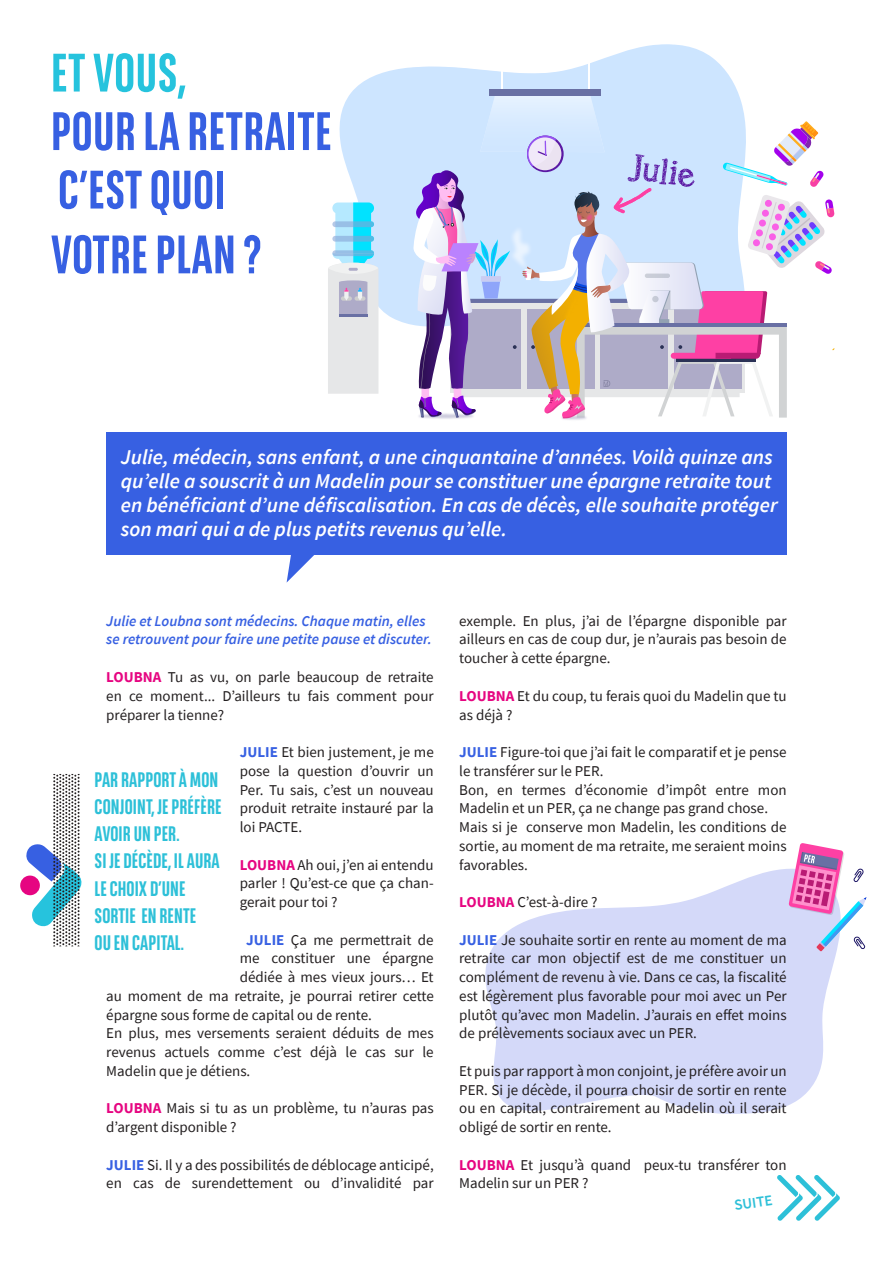
<style>
.page{position:relative;width:893px;height:1263px;background:#fff}
.page>*{position:absolute;margin:0;border:0;box-sizing:border-box;transform-origin:0 0}
.t1{font:700 54px/58.5px "BNPP Sans Condensed";letter-spacing:.01em;color:#3760e2}
.t2{font:700 54px "BNPP Sans Condensed";letter-spacing:.01em;color:#26c3dd}
.t3{font:italic 600 21px/24px "Source Sans Pro";color:#fff}
.t4{font:700 21px/27px "BNPP Sans Condensed";letter-spacing:.005em;color:#2dc0d8}
.t5{font:15px/18.8px "Source Sans Pro";color:#231f20;text-align:justify}
.t6{font:italic 600 15px/18.8px "Source Sans Pro";color:#3760e2}
.t7{font:600 15px "Source Sans Pro";color:#2fc0d8}
.s1{font-weight:700;color:#e60581}
.s2{font-weight:700;color:#3760e2}
</style>
<div class="page">
<svg style="left:777px;top:1175px;width:63px;height:46px"></svg>
<svg style="left:343px;top:44px;width:395px;height:318px;fill:#cde5ff"></svg>
<hr style="left:501px;top:29px;width:2px;height:64px;background:#fff">
<hr style="left:588px;top:29px;width:1px;height:64px;background:#fff">
<div style="left:490px;top:89px;width:111px;height:7px;background:#6970a4"></div>
<svg style="left:328px;top:202px;width:50px;height:192px"></svg>
<svg style="left:332px;top:221px;width:42px;height:6px"></svg>
<svg style="left:332px;top:236px;width:42px;height:6px"></svg>
<svg style="left:332px;top:250px;width:42px;height:6px"></svg>
<img style="left:562px;top:418px;width:24px;height:2px">
<svg style="left:413px;top:92px;width:422px;height:326px"></svg>
<div style="left:106px;top:432px;width:681px;height:122px;background:#3760e2"></div>
<svg style="left:287px;top:554px;width:32px;height:28px"></svg>
<svg style="left:485px;top:869px;width:352px;height:245px;fill:#d4d9f9"></svg>
<svg style="left:789px;top:843px;width:77px;height:108px"></svg>
<svg style="left:20px;top:774px;width:62px;height:172px"></svg>
<h1 class="t2" style="left:51px;top:41px;width:136px">ET VOUS,</h1>
<h1 class="t1" style="left:51px;top:102px;width:282px">POUR LA RETRAITE<br>C’EST QUOI</h1>
<h1 class="t1" style="left:51px;top:225px;width:212px">VOTRE PLAN ?</h1>
<p class="t3" style="left:121px;top:445px;width:658px">Julie, médecin, sans enfant, a une cinquantaine d’années. Voilà quinze ans qu’elle a souscrit à un Madelin pour se constituer une épargne retraite tout en bénéficiant d’une défiscalisation. En cas de décès, elle souhaite protéger son mari qui a de plus petits revenus qu’elle.</p>
<p class="t6" style="left:106px;top:611px;width:327px">Julie et Loubna sont médecins. Chaque matin, elles se retrouvent pour faire une petite pause et discuter.</p>
<p class="t5" style="left:106px;top:667px;width:329px"><span class="s1">LOUBNA</span> Tu as vu, on parle beaucoup de retraite en ce moment... D’ailleurs tu fais comment pour préparer la tienne?</p>
<p class="t5" style="left:240px;top:742px;width:195px"><span class="s2">JULIE</span> Et bien justement, je me pose la question d’ouvrir un Per. Tu sais, c’est un nouveau produit retraite instauré par la loi PACTE.</p>
<p class="t5" style="left:240px;top:855px;width:195px"><span class="s1">LOUBNA</span> Ah oui, j’en ai entendu parler ! Qu’est-ce que ça chan&shy;gerait pour toi ?</p>
<p class="t5" style="left:246px;top:930px;width:189px"><span class="s2">JULIE</span> Ça me permettrait de</p>
<p class="t5" style="left:240px;top:949px;width:195px">me constituer une épargne</p>
<p class="t5" style="left:240px;top:967px;width:195px">dédiée à mes vieux jours… Et</p>
<p class="t5" style="left:106px;top:986px;width:329px">au moment de ma retraite, je pourrai retirer cette</p>
<p class="t5" style="left:106px;top:1005px;width:267px">épargne sous forme de capital ou de rente.</p>
<p class="t5" style="left:106px;top:1024px;width:329px">En plus, mes versements seraient déduits de mes</p>
<p class="t5" style="left:106px;top:1042px;width:329px">revenus actuels comme c’est déjà le cas sur le</p>
<p class="t5" style="left:106px;top:1061px;width:146px">Madelin que je détiens.</p>
<p class="t5" style="left:106px;top:1099px;width:329px"><span class="s1">LOUBNA</span> Mais si tu as un problème, tu n’auras pas d’argent disponible ?</p>
<p class="t5" style="left:106px;top:1155px;width:329px"><span class="s2">JULIE</span> Si. Il y a des possibilités de déblocage anticipé, en cas de surendettement ou d’invalidité par</p>
<h2 class="t4" style="left:95px;top:767px;width:128px">PAR RAPPORT À MON<br>CONJOINT, JE PRÉFÈRE<br>AVOIR UN PER.<br>SI JE DÉCÈDE, IL AURA<br>LE CHOIX D’UNE<br>SORTIE EN RENTE<br>OU EN CAPITAL.</h2>
<p class="t5" style="left:459px;top:611px;width:329px">exemple. En plus, j’ai de l’épargne disponible par ailleurs en cas de coup dur, je n’aurais pas besoin de toucher à cette épargne.</p>
<p class="t5" style="left:459px;top:686px;width:329px"><span class="s1">LOUBNA</span> Et du coup, tu ferais quoi du Madelin que tu as déjà ?</p>
<p class="t5" style="left:459px;top:742px;width:329px;text-align:left"><span class="s2">JULIE</span> Figure-toi que j’ai fait le comparatif et je pense le transférer sur le PER.<br>Bon, en termes d’économie d’impôt entre mon Madelin et un PER, ça ne change pas grand chose.<br>Mais si je conserve mon Madelin, les conditions de sortie, au moment de ma retraite, me seraient moins favorables.</p>
<p class="t5" style="left:459px;top:892px;width:140px"><span class="s1">LOUBNA</span> C’est-à-dire ?</p>
<p class="t5" style="left:459px;top:930px;width:329px"><span class="s2">JULIE</span> Je souhaite sortir en rente au moment de ma retraite car mon objectif est de me constituer un complément de revenu à vie. Dans ce cas, la fiscalité est légèrement plus favorable pour moi avec un Per plutôt qu’avec mon Madelin. J’aurais en effet moins de prélèvements sociaux avec un PER.</p>
<p class="t5" style="left:459px;top:1061px;width:329px">Et puis par rapport à mon conjoint, je préfère avoir un PER. Si je décède, il pourra choisir de sortir en rente ou en capital, contrairement au Madelin où il serait obligé de sortir en rente.</p>
<p class="t5" style="left:459px;top:1155px;width:329px"><span class="s1">LOUBNA</span> Et jusqu’à quand peux-tu transférer ton<br>Madelin sur un PER ?</p>
<p class="t7" style="left:733px;top:1196px;width:40px;rotate:-8deg">SUITE</p>
</div>
